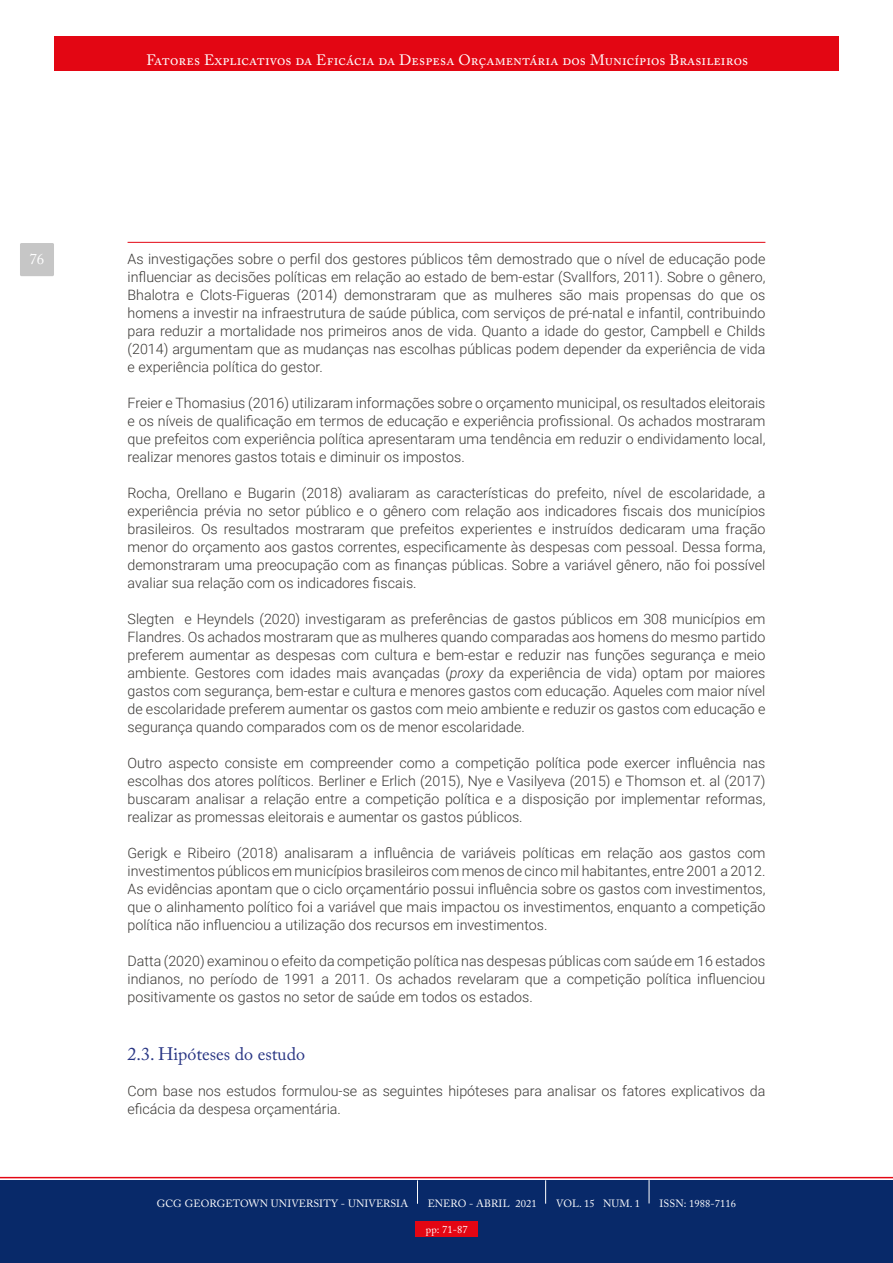
<style>
.page{position:relative;width:893px;height:1263px;background:#fff}
.page>*{position:absolute;margin:0;border:0;box-sizing:border-box;transform-origin:0 0}
.t1{font:18px "Adobe Caslon Pro";color:#283583}
.t2{font:15px "Adobe Caslon Pro";letter-spacing:.005em;color:#fff}
.t3{font:300 14.25px/18px "Roboto";color:#3a3835;text-align:justify}
.t4{font:10.5px "Adobe Caslon Pro";letter-spacing:.01em;color:#fff}
.s1{font-style:italic}
</style>
<div class="page">
<div style="left:54px;top:37px;width:785px;height:34px;background:#e30613"></div>
<div style="left:0;top:1180px;width:893px;height:83px;background:#082969"></div>
<svg style="left:0;top:1177px;width:893px;height:27px"></svg>
<div style="left:20px;top:243px;width:34px;height:33px;background:#c6c6c6;border-radius:2px"></div>
<hr style="left:128px;top:242px;width:637px;height:1px;background:#e30613">
<div style="left:415px;top:1221px;width:63px;height:16px;background:#e30613"></div>
<p class="t2" style="left:147px;top:51px;width:603px">Fatores Explicativos da Eficácia da Despesa Orçamentária dos Municípios Brasileiros</p>
<p class="t2" style="left:29px;top:250px;width:16px">76</p>
<p class="t3" style="left:128px;top:250px;width:639px">As investigações sobre o perfil dos gestores públicos têm demostrado que o nível de educação pode influenciar as decisões políticas em relação ao estado de bem-estar (Svallfors, 2011). Sobre o gênero, Bhalotra e Clots-Figueras (2014) demonstraram que as mulheres são mais propensas do que os homens a investir na infraestrutura de saúde pública, com serviços de pré-natal e infantil, contribuindo para reduzir a mortalidade nos primeiros anos de vida. Quanto a idade do gestor, Campbell e Childs (2014) argumentam que as mudanças nas escolhas públicas podem depender da experiência de vida e experiência política do gestor.</p>
<p class="t3" style="left:128px;top:394px;width:639px">Freier e Thomasius (2016) utilizaram informações sobre o orçamento municipal, os resultados eleitorais e os níveis de qualificação em termos de educação e experiência profissional. Os achados mostraram que prefeitos com experiência política apresentaram uma tendência em reduzir o endividamento local, realizar menores gastos totais e diminuir os impostos.</p>
<p class="t3" style="left:128px;top:484px;width:639px">Rocha, Orellano e Bugarin (2018) avaliaram as características do prefeito, nível de escolaridade, a experiência prévia no setor público e o gênero com relação aos indicadores fiscais dos municípios brasileiros. Os resultados mostraram que prefeitos experientes e instruídos dedicaram uma fração menor do orçamento aos gastos correntes, especificamente às despesas com pessoal. Dessa forma, demonstraram uma preocupação com as finanças públicas. Sobre a variável gênero, não foi possível avaliar sua relação com os indicadores fiscais.</p>
<p class="t3" style="left:128px;top:610px;width:639px">Slegten e Heyndels (2020) investigaram as preferências de gastos públicos em 308 municípios em Flandres. Os achados mostraram que as mulheres quando comparadas aos homens do mesmo partido preferem aumentar as despesas com cultura e bem-estar e reduzir nas funções segurança e meio ambiente. Gestores com idades mais avançadas (<span class="s1">proxy</span> da experiência de vida) optam por maiores gastos com segurança, bem-estar e cultura e menores gastos com educação. Aqueles com maior nível de escolaridade preferem aumentar os gastos com meio ambiente e reduzir os gastos com educação e segurança quando comparados com os de menor escolaridade.</p>
<p class="t3" style="left:128px;top:754px;width:639px">Outro aspecto consiste em compreender como a competição política pode exercer influência nas escolhas dos atores políticos. Berliner e Erlich (2015), Nye e Vasilyeva (2015) e Thomson et. al (2017) buscaram analisar a relação entre a competição política e a disposição por implementar reformas, realizar as promessas eleitorais e aumentar os gastos públicos.</p>
<p class="t3" style="left:128px;top:844px;width:639px">Gerigk e Ribeiro (2018) analisaram a influência de variáveis políticas em relação aos gastos com investimentos públicos em municípios brasileiros com menos de cinco mil habitantes, entre 2001 a 2012.<br>As evidências apontam que o ciclo orçamentário possui influência sobre os gastos com investimentos, que o alinhamento político foi a variável que mais impactou os investimentos, enquanto a competição política não influenciou a utilização dos recursos em investimentos.</p>
<p class="t3" style="left:128px;top:952px;width:639px">Datta (2020) examinou o efeito da competição política nas despesas públicas com saúde em 16 estados indianos, no período de 1991 a 2011. Os achados revelaram que a competição política influenciou positivamente os gastos no setor de saúde em todos os estados.</p>
<p class="t1" style="left:128px;top:1043px;width:179px">2.3. Hipóteses do estudo</p>
<p class="t3" style="left:128px;top:1081px;width:639px">Com base nos estudos formulou-se as seguintes hipóteses para analisar os fatores explicativos da eficácia da despesa orçamentária.</p>
<p class="t4" style="left:157px;top:1197px;width:253px">GCG GEORGETOWN UNIVERSITY - UNIVERSIA</p>
<p class="t4" style="left:428px;top:1197px;width:110px">ENERO - ABRIL 2021</p>
<p class="t4" style="left:556px;top:1197px;width:85px">VOL. 15 NUM. 1</p>
<p class="t4" style="left:660px;top:1197px;width:78px">ISSN: 1988-7116</p>
<p class="t4" style="left:426px;top:1223px;width:43px">pp: 71-87</p>
</div>
